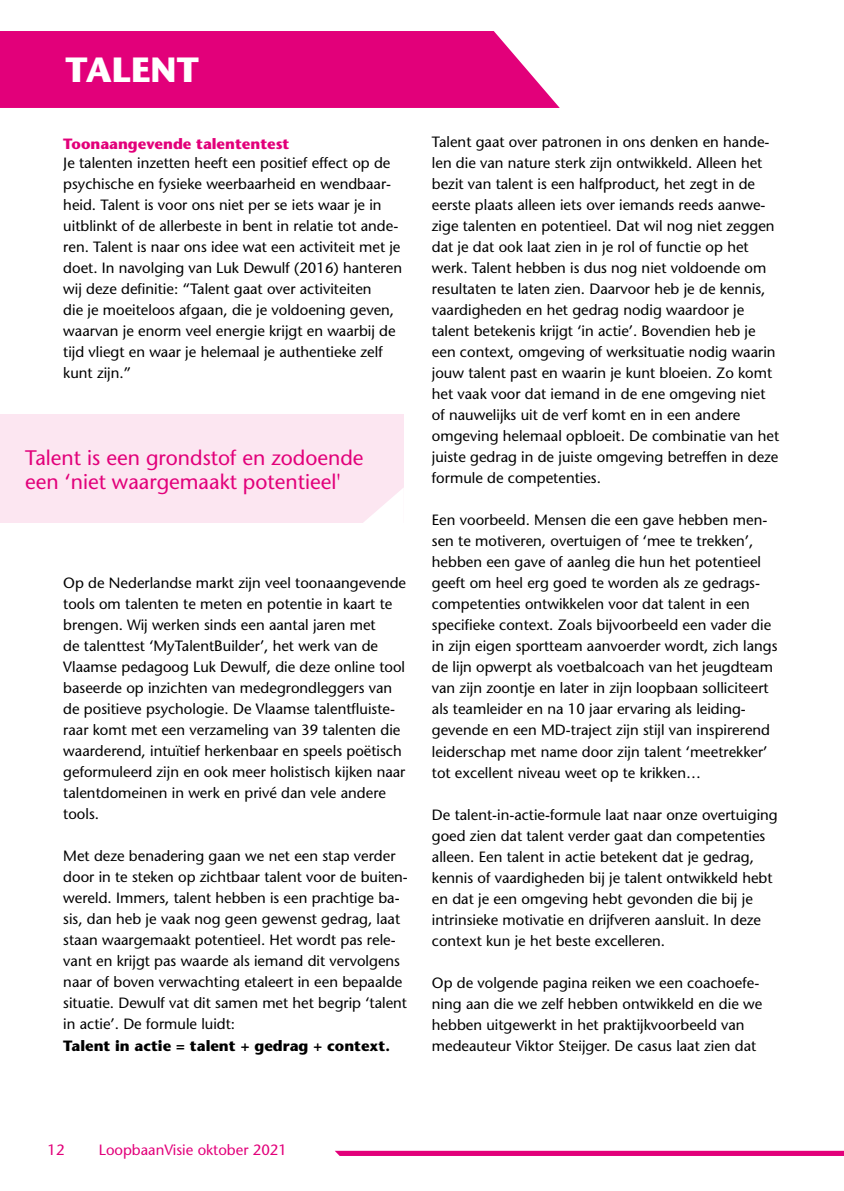
<style>
.page{position:relative;width:844px;height:1191px;background:#fff}
.page>*{position:absolute;margin:0;border:0;box-sizing:border-box;transform-origin:0 0}
.t1{font:700 35px "Stone Sans";color:#fff}
.t2{font:21px/24.5px "Stone Sans";color:#e2007a}
.t3{font:14.88px/21px "Stone Sans";color:#000}
.t4{font:700 14.88px "Stone Sans";color:#000}
.t5{font:14.88px "Stone Sans";color:#e2007a}
.t6{font:700 14.88px "Stone Sans";color:#e2007a}
</style>
<div class="page">
<div style="left:0;top:31px;width:559px;height:77px;background:#e2007a"></div>
<svg style="left:335px;top:1150px;width:508px;height:6px;background:#e5248c"></svg>
<div style="left:0;top:414px;width:404px;height:108px;background:#fce6f1"></div>
<svg style="left:360px;top:488px;width:44px;height:35px"></svg>
<h1 class="t1" style="left:65px;top:48px;width:135px">TALENT</h1>
<p class="t6" style="left:63px;top:134px;width:228px">Toonaangevende talententest</p>
<p class="t3" style="left:63px;top:152px;width:340px">Je talenten inzetten heeft een positief effect op de psychische en fysieke weerbaarheid en wendbaar&shy;heid. Talent is voor ons niet per se iets waar je in uitblinkt of de allerbeste in bent in relatie tot ande&shy;ren. Talent is naar ons idee wat een activiteit met je doet. In navolging van Luk Dewulf (2016) hanteren wij deze definitie: “Talent gaat over activiteiten<br>die je moeiteloos afgaan, die je voldoening geven, waarvan je enorm veel energie krijgt en waarbij de tijd vliegt en waar je helemaal je authentieke zelf kunt zijn.”</p>
<h2 class="t2" style="left:25px;top:445px;width:340px">Talent is een grondstof en zodoende een ‘niet waargemaakt potentieel'</h2>
<p class="t3" style="left:63px;top:572px;width:344px">Op de Nederlandse markt zijn veel toonaangevende tools om talenten te meten en potentie in kaart te brengen. Wij werken sinds een aantal jaren met<br>de talenttest ‘MyTalentBuilder’, het werk van de Vlaamse pedagoog Luk Dewulf, die deze online tool baseerde op inzichten van medegrondleggers van de positieve psychologie. De Vlaamse talentfluiste&shy;raar komt met een verzameling van 39 talenten die waarderend, intuïtief herkenbaar en speels poëtisch geformuleerd zijn en ook meer holistisch kijken naar talentdomeinen in werk en privé dan vele andere tools.</p>
<p class="t3" style="left:63px;top:845px;width:346px">Met deze benadering gaan we net een stap verder door in te steken op zichtbaar talent voor de buiten&shy;wereld. Immers, talent hebben is een prachtige ba&shy;sis, dan heb je vaak nog geen gewenst gedrag, laat staan waargemaakt potentieel. Het wordt pas rele&shy;vant en krijgt pas waarde als iemand dit vervolgens naar of boven verwachting etaleert in een bepaalde situatie. Dewulf vat dit samen met het begrip ‘talent in actie’. De formule luidt:</p>
<p class="t4" style="left:63px;top:1036px;width:328px">Talent in actie = talent + gedrag + context.</p>
<p class="t3" style="left:432px;top:131px;width:349px">Talent gaat over patronen in ons denken en hande&shy;len die van nature sterk zijn ontwikkeld. Alleen het bezit van talent is een halfproduct, het zegt in de eerste plaats alleen iets over iemands reeds aanwe&shy;zige talenten en potentieel. Dat wil nog niet zeggen dat je dat ook laat zien in je rol of functie op het werk. Talent hebben is dus nog niet voldoende om resultaten te laten zien. Daarvoor heb je de kennis, vaardigheden en het gedrag nodig waardoor je talent betekenis krijgt ‘in actie’. Bovendien heb je een context, omgeving of werksituatie nodig waarin jouw talent past en waarin je kunt bloeien. Zo komt het vaak voor dat iemand in de ene omgeving niet of nauwelijks uit de verf komt en in een andere omgeving helemaal opbloeit. De combinatie van het juiste gedrag in de juiste omgeving betreffen in deze formule de competenties.</p>
<p class="t3" style="left:432px;top:509px;width:347px">Een voorbeeld. Mensen die een gave hebben men&shy;sen te motiveren, overtuigen of ‘mee te trekken’, hebben een gave of aanleg die hun het potentieel geeft om heel erg goed te worden als ze gedrags&shy;competenties ontwikkelen voor dat talent in een specifieke context. Zoals bijvoorbeeld een vader die in zijn eigen sportteam aanvoerder wordt, zich langs de lijn opwerpt als voetbalcoach van het jeugdteam van zijn zoontje en later in zijn loopbaan solliciteert als teamleider en na 10 jaar ervaring als leiding&shy;gevende en een MD-traject zijn stijl van inspirerend leiderschap met name door zijn talent ‘meetrekker’ tot excellent niveau weet op te krikken…</p>
<p class="t3" style="left:432px;top:803px;width:347px">De talent-in-actie-formule laat naar onze overtuiging goed zien dat talent verder gaat dan competenties alleen. Een talent in actie betekent dat je gedrag, kennis of vaardigheden bij je talent ontwikkeld hebt en dat je een omgeving hebt gevonden die bij je intrinsieke motivatie en drijfveren aansluit. In deze context kun je het beste excelleren.</p>
<p class="t3" style="left:432px;top:971px;width:332px">Op de volgende pagina reiken we een coachoefe&shy;ning aan die we zelf hebben ontwikkeld en die we hebben uitgewerkt in het praktijkvoorbeeld van medeauteur Viktor Steijger. De casus laat zien dat</p>
<p class="t5" style="left:47px;top:1141px;width:19px">12</p>
<p class="t5" style="left:99px;top:1141px;width:189px">LoopbaanVisie oktober 2021</p>
</div>
